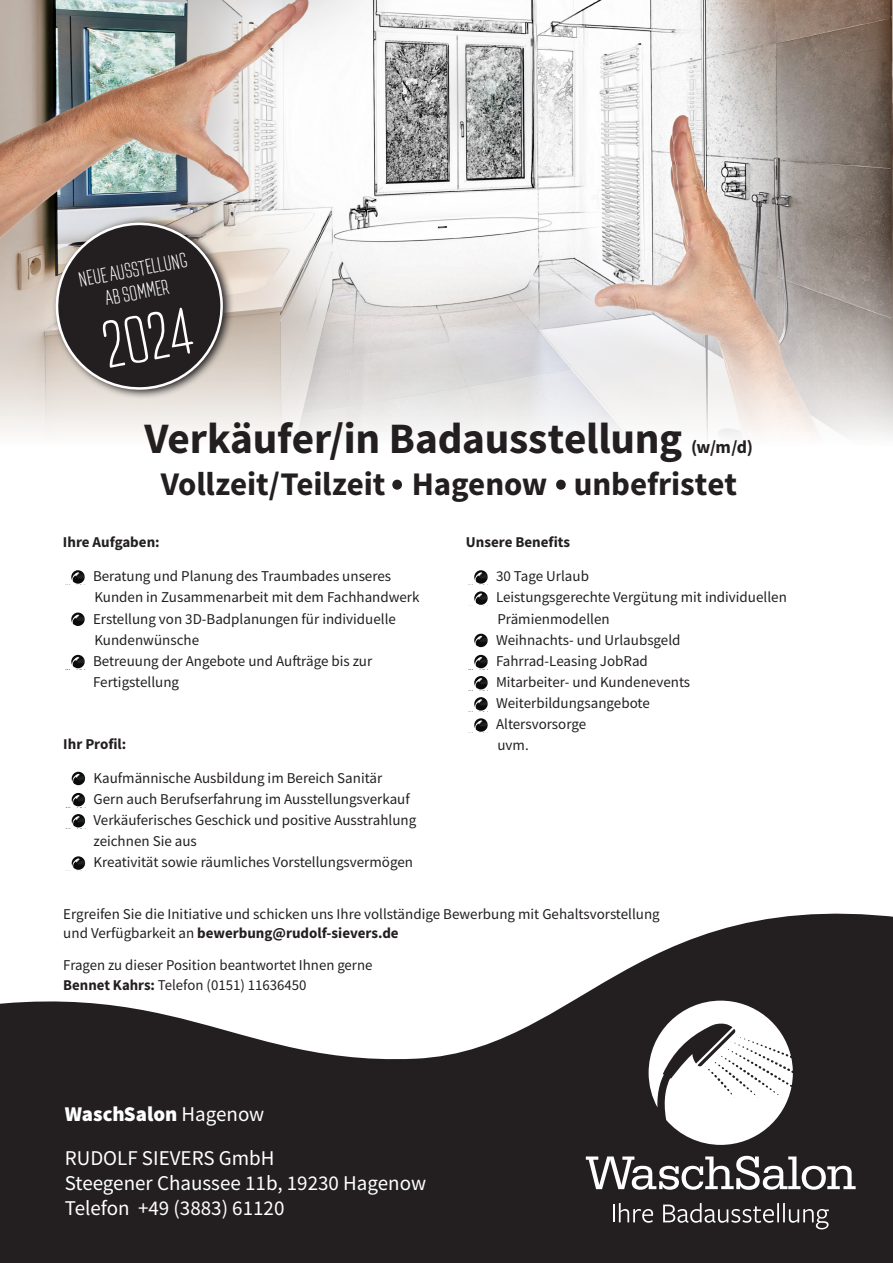
<style>
.page{position:relative;width:893px;height:1263px;background:#fff}
.page>*{position:absolute;margin:0;border:0;box-sizing:border-box;transform-origin:0 0}
.t1{font:66px "TT Cottons Light DEMO";color:#fff}
.t2{font:700 54.3px "Source Sans Pro";color:#231f20}
.t3{font:700 43.35px "Source Sans Pro";letter-spacing:-.005em;color:#231f20}
.t4{font:700 33px "Source Sans Pro";letter-spacing:-.005em;color:#231f20}
.t5{font:21px "Source Sans Pro";color:#fff}
.t6{font:21px "TT Cottons Light DEMO";color:#fff}
.t7{font:900 21px "Source Sans Pro";color:#fff}
.t8{font:700 18px "Source Sans Pro";color:#231f20}
.t9{font:15px/21.1px "Source Sans Pro";color:#231f20}
.t10{font:700 15px "Source Sans Pro";color:#231f20}
.s1{font-weight:700}
.s2{font-weight:400}
</style>
<div class="page">
<div style="left:0;top:903px;width:893px;height:360px;background:#231f20"></div>
<svg style="left:0;top:584px;width:893px;height:495px"></svg>
<img style="left:0;top:0;width:893px;height:438px">
<svg style="left:586px;top:1156px;width:270px;height:34px"></svg>
<svg style="left:649px;top:1001px;width:144px;height:144px"></svg>
<svg style="left:613px;top:1203px;width:40px;height:20px"></svg>
<svg style="left:663px;top:1203px;width:166px;height:26px"></svg>
<svg style="left:72px;top:772px;width:13px;height:13px"></svg>
<svg style="left:72px;top:793px;width:13px;height:13px"></svg>
<svg style="left:72px;top:814px;width:13px;height:13px"></svg>
<svg style="left:72px;top:856px;width:13px;height:14px"></svg>
<svg style="left:71px;top:570px;width:14px;height:14px"></svg>
<svg style="left:71px;top:612px;width:14px;height:14px"></svg>
<svg style="left:71px;top:655px;width:14px;height:13px"></svg>
<svg style="left:474px;top:570px;width:14px;height:14px"></svg>
<svg style="left:474px;top:591px;width:14px;height:14px"></svg>
<svg style="left:474px;top:634px;width:14px;height:13px"></svg>
<svg style="left:474px;top:655px;width:14px;height:13px"></svg>
<svg style="left:474px;top:676px;width:14px;height:13px"></svg>
<svg style="left:474px;top:697px;width:14px;height:14px"></svg>
<svg style="left:474px;top:718px;width:14px;height:14px"></svg>
<svg style="left:51px;top:216px;width:184px;height:183px;background:#cdc5bd"></svg>
<svg style="left:55px;top:222px;width:169px;height:169px;background:#504b4a"></svg>
<p class="t6" style="left:77px;top:267px;width:111px;rotate:-10deg">NeueAusstellung</p>
<p class="t6" style="left:103px;top:286px;width:66px;rotate:-10deg">Ab Sommer</p>
<p class="t1" style="left:96px;top:309px;width:91px;rotate:-11deg">2024</p>
<p class="t3" style="left:145px;top:409px;width:539px">Verkäufer/in Badausstellung</p>
<p class="t8" style="left:691px;top:435px;width:64px">(w/m/d)</p>
<p class="t4" style="left:161px;top:462px;width:578px">Vollzeit/Teilzeit Hagenow unbefristet</p>
<p class="t2" style="left:389px;top:434px;width:18px">.</p>
<p class="t2" style="left:553px;top:434px;width:18px">.</p>
<p class="t10" style="left:63px;top:532px;width:98px">Ihre Aufgaben:</p>
<p class="t9" style="left:93px;top:566px;width:328px">Beratung und Planung des Traumbades unseres<br>Kunden in Zusammenarbeit mit dem Fachhandwerk</p>
<p class="t9" style="left:93px;top:608px;width:304px">Erstellung von 3D-Badplanungen für individuelle<br>Kundenwünsche</p>
<p class="t9" style="left:93px;top:650px;width:281px">Betreuung der Angebote und Aufträge bis zur<br>Fertigstellung</p>
<p class="t10" style="left:63px;top:734px;width:65px">Ihr Profil:</p>
<p class="t9" style="left:93px;top:767px;width:290px">Kaufmännische Ausbildung im Bereich Sanitär</p>
<p class="t9" style="left:93px;top:788px;width:318px">Gern auch Berufserfahrung im Ausstellungsverkauf</p>
<p class="t9" style="left:93px;top:809px;width:324px">Verkäuferisches Geschick und positive Ausstrahlung zeichnen Sie aus</p>
<p class="t9" style="left:93px;top:852px;width:321px">Kreativität sowie räumliches Vorstellungsvermögen</p>
<p class="t10" style="left:466px;top:532px;width:106px">Unsere Benefits</p>
<p class="t9" style="left:496px;top:566px;width:94px">30 Tage Urlaub</p>
<p class="t9" style="left:496px;top:587px;width:292px">Leistungsgerechte Vergütung mit individuellen<br>Prämienmodellen</p>
<p class="t9" style="left:496px;top:629px;width:186px">Weihnachts- und Urlaubsgeld</p>
<p class="t9" style="left:496px;top:650px;width:153px">Fahrrad-Leasing JobRad</p>
<p class="t9" style="left:496px;top:671px;width:196px">Mitarbeiter- und Kundenevents</p>
<p class="t9" style="left:496px;top:692px;width:155px">Weiterbildungsangebote</p>
<p class="t9" style="left:496px;top:714px;width:92px">Altersvorsorge</p>
<p class="t9" style="left:497px;top:735px;width:33px">uvm.</p>
<p class="t9" style="left:63px;top:904px;width:598px;line-height:19.2px">Ergreifen Sie die Initiative und schicken uns Ihre vollständige Bewerbung mit Gehaltsvorstellung und Verfügbarkeit an <span class="s1">bewerbung@rudolf-sievers.de</span></p>
<p class="t9" style="left:63px;top:956px;width:311px;line-height:19.2px">Fragen zu dieser Position beantwortet Ihnen gerne<br><span class="s1">Bennet Kahrs:</span> Telefon (0151) 11636450</p>
<p class="t7" style="left:65px;top:1100px;width:201px">WaschSalon <span class="s2">Hagenow</span></p>
<p class="t5" style="left:65px;top:1144px;width:211px">RUDOLF SIEVERS GmbH</p>
<p class="t5" style="left:65px;top:1169px;width:363px">Steegener Chaussee 11b, 19230 Hagenow</p>
<p class="t5" style="left:65px;top:1195px;width:221px">Telefon +49 (3883) 61120</p>
</div>
